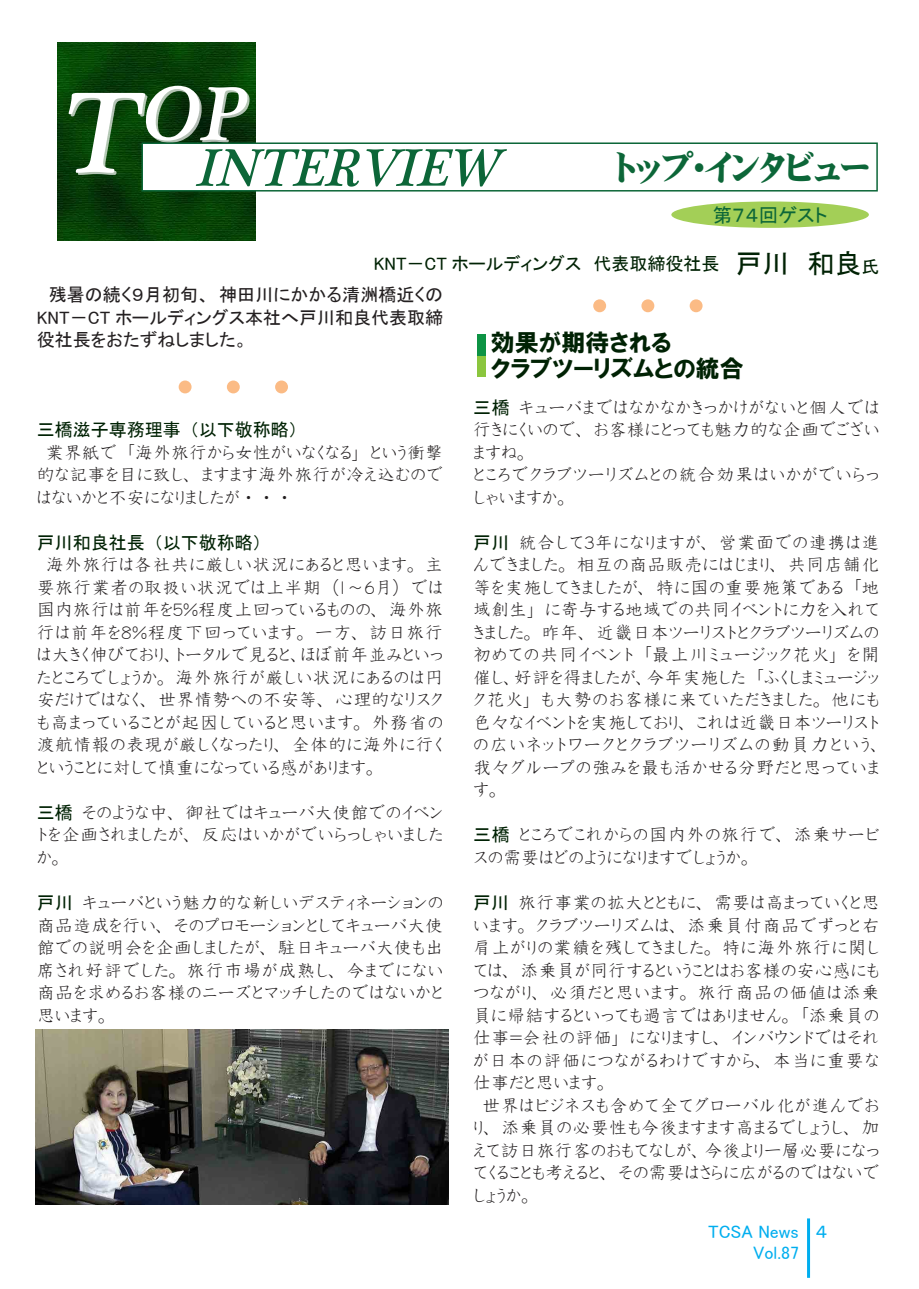
<style>
.page{position:relative;width:919px;height:1289px;background:#fff}
.page>*{position:absolute;margin:0;border:0;box-sizing:border-box;transform-origin:0 0}
.t1{font:italic 78.15px "Plantagenet Cherokee";color:#fff}
.t2{font:italic 54px "Plantagenet Cherokee";color:#0c6638}
.t3{font:34.5px "DF Mincho UB WING RKSJ H";color:#0c6638;scale:.95 1}
.t4{font:24px/25.5px "HGP Soei Kakugothic UB";color:#002204}
.t5{font:19.5px "MS P Gothic";color:#0c6638}
.t6{font:18px/22.5px "DF Kyo Ka Sho R W3 WING RKSJ H";letter-spacing:.02em;color:#231f20;text-align:justify}
.t7{font:18px/22.5px "DF Kyo Ka Sho R W3 WING RKSJ H";letter-spacing:.045em;color:#231f20}
.t8{font:18px/22.5px "MS P Gothic";color:#231f20;text-align:justify}
.t9{font:18px "MS P Gothic";color:#002204}
.t10{font:18px/21px "MS P Gothic";color:#00aeef}
.s1{font-size:117.9px}
.s2{font-size:27px}
.s3{font-family:"MS P Gothic";color:#002204}
</style>
<div class="page">
<img style="left:58px;top:42px;width:198px;height:198px">
<hr style="left:807px;top:1218px;width:3px;height:59px;background:#00aeef">
<div style="left:141px;top:142px;width:736px;height:49px;background:#fff;border:2px solid #0c6638"></div>
<div style="left:477px;top:334px;width:8px;height:42px;background:#8bc63e"></div>
<div style="left:477px;top:334px;width:8px;height:22px;background:#0d9344"></div>
<div style="left:227px;top:380px;width:13px;height:13px;background:#fbbb85;border-radius:50%"></div>
<div style="left:179px;top:380px;width:12px;height:13px;background:#fbbb85;border-radius:50%"></div>
<div style="left:275px;top:380px;width:13px;height:13px;background:#fbbb85;border-radius:50%"></div>
<div style="left:671px;top:201px;width:197px;height:27px;background:#a3cf57;border-radius:50%"></div>
<div style="left:641px;top:299px;width:13px;height:13px;background:#fbbb85;border-radius:50%"></div>
<div style="left:593px;top:299px;width:13px;height:13px;background:#fbbb85;border-radius:50%"></div>
<div style="left:689px;top:299px;width:13px;height:13px;background:#fbbb85;border-radius:50%"></div>
<img style="left:35px;top:1029px;width:413px;height:175px">
<h1 class="t1" style="left:57px;top:65px;width:204px"><span class="s1">T</span>OP</h1>
<h2 class="t2" style="left:194px;top:134px;width:322px">INTERVIEW</h2>
<h3 class="t3" style="left:615px;top:151px;width:269px">トップ･インタビュー</h3>
<p class="t5" style="left:712px;top:205px;width:116px">第７４回ゲスト</p>
<p class="t9" style="left:373px;top:254px;width:507px">KNT－CT ホールディングス　代表取締役社長 <span class="s2">戸川　和良</span>氏</p>
<p class="t8" style="left:37px;top:283px;width:408px">　残暑の続く９月初旬、神田川にかかる清洲橋近くのKNT－CT ホールディングス本社へ戸川和良代表取締役社長をおたずねしました。</p>
<p class="t9" style="left:37px;top:421px;width:263px">三橋滋子専務理事（以下敬称略）</p>
<p class="t6" style="left:37px;top:441px;width:408px">　業界紙で「海外旅行から女性がいなくなる」という衝撃的な記事を目に致し、ますます海外旅行が冷え込むのではないかと不安になりましたが・・・</p>
<p class="t9" style="left:37px;top:533px;width:227px">戸川和良社長（以下敬称略）</p>
<p class="t6" style="left:37px;top:553px;width:408px">　海外旅行は各社共に厳しい状況にあると思います。主要旅行業者の取扱い状況では上半期（１～６月）では国内旅行は前年を５％程度上回っているものの、海外旅行は前年を８％程度下回っています。一方、訪日旅行は大きく伸びており、トータルで見ると、ほぼ前年並みといったところでしょうか。海外旅行が厳しい状況にあるのは円安だけではなく、世界情勢への不安等、心理的なリスクも高まっていることが起因していると思います。外務省の渡航情報の表現が厳しくなったり、全体的に海外に行くということに対して慎重になっている感があります。</p>
<p class="t6" style="left:37px;top:801px;width:408px"><span class="s3">三橋</span>　そのような中、御社ではキューバ大使館でのイベントを企画されましたが、反応はいかがでいらっしゃいましたか。</p>
<p class="t6" style="left:37px;top:891px;width:408px"><span class="s3">戸川</span>　キューバという魅力的な新しいデスティネーションの商品造成を行い、そのプロモーションとしてキューバ大使館での説明会を企画しましたが、駐日キューバ大使も出席され好評でした。旅行市場が成熟し、今までにない商品を求めるお客様のニーズとマッチしたのではないかと思います。</p>
<h3 class="t4" style="left:490px;top:330px;width:254px">効果が期待される<br>クラブツーリズムとの統合</h3>
<p class="t7" style="left:473px;top:396px;width:408px"><span class="s3">三橋</span>　キューバまではなかなかきっかけがないと個人では行きにくいので、お客様にとっても魅力的な企画でございますね。<br>ところでクラブツーリズムとの統合効果はいかがでいらっしゃいますか。</p>
<p class="t6" style="left:473px;top:531px;width:408px"><span class="s3">戸川</span>　統合して３年になりますが、営業面での連携は進んできました。相互の商品販売にはじまり、共同店舗化等を実施してきましたが、特に国の重要施策である「地域創生」に寄与する地域での共同イベントに力を入れてきました。昨年、近畿日本ツーリストとクラブツーリズムの初めての共同イベント「最上川ミュージック花火」を開催し、好評を得ましたが、今年実施した「ふくしまミュージック花火」も大勢のお客様に来ていただきました。他にも色々なイベントを実施しており、これは近畿日本ツーリストの広いネットワークとクラブツーリズムの動員力という、我々グループの強みを最も活かせる分野だと思っています。</p>
<p class="t6" style="left:473px;top:823px;width:408px"><span class="s3">三橋</span>　ところでこれからの国内外の旅行で、添乗サービスの需要はどのようになりますでしょうか。</p>
<p class="t6" style="left:473px;top:891px;width:408px;text-align:left"><span class="s3">戸川</span>　旅行事業の拡大とともに、需要は高まっていくと思います。クラブツーリズムは、添乗員付商品でずっと右肩上がりの業績を残してきました。特に海外旅行に関しては、添乗員が同行するということはお客様の安心感にもつながり、必須だと思います。旅行商品の価値は添乗員に帰結するといっても過言ではありません。「添乗員の仕事＝会社の評価」になりますし、インバウンドではそれが日本の評価につながるわけですから、本当に重要な仕事だと思います。<br>　世界はビジネスも含めて全てグローバル化が進んでおり、添乗員の必要性も今後ますます高まるでしょうし、加えて訪日旅行客のおもてなしが、今後より一層必要になってくることも考えると、その需要はさらに広がるのではないでしょうか。</p>
<p class="t10" style="left:753px;top:1220px;width:76px;text-indent:-45px">TCSA News ４<br>Vol.87</p>
</div>
